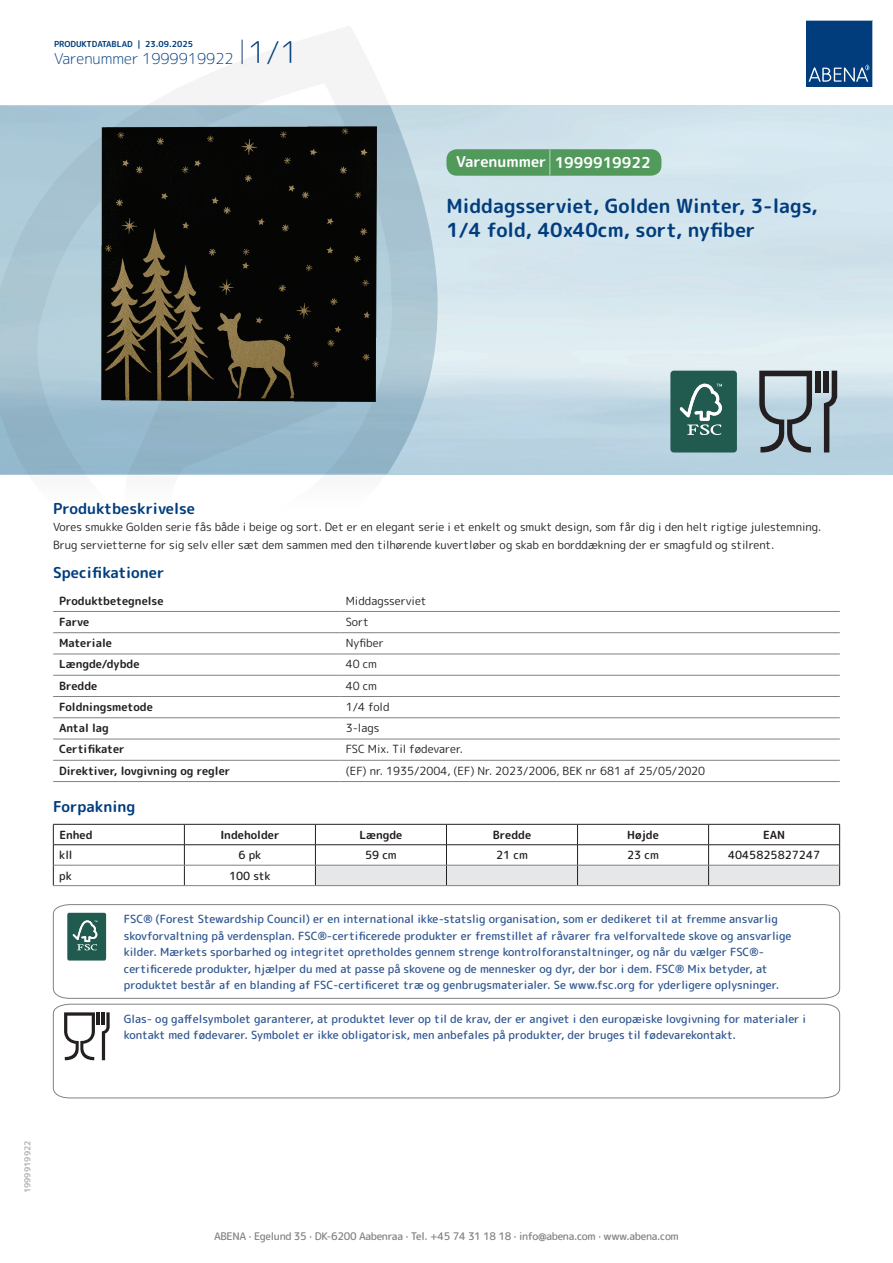
<style>
.page{position:relative;width:893px;height:1263px;background:#fff}
.page>*{position:absolute;margin:0;border:0;box-sizing:border-box;transform-origin:0 0}
.t1{font:700 19.5px/24px "Rounded Mplus 1 c";color:#013d7d}
.t2{font:700 15px "Rounded Mplus 1 c";color:#013d7d}
.t3{font:300 15px "Rounded Mplus 1 c";color:#013d7d}
.t4{font:700 15px "Rounded Mplus 1 c";color:#fff}
.t5{font:500 11.25px/16.5px "Rounded Mplus 1 c";color:#305691}
.t6{font:11.25px/18px "Rounded Mplus 1 c";color:#231f20}
.t7{font:700 11.25px "Rounded Mplus 1 c";color:#231f20}
.t8{font:500 11.25px "Rounded Mplus 1 c";color:#231f20}
.t9{font:500 10.5px "Rounded Mplus 1 c";letter-spacing:-.03em;color:#808285}
.t10{font:700 8.25px "Rounded Mplus 1 c";color:#013d7d}
.t11{font:700 8.25px "Rounded Mplus 1 c";color:#b2b3b7}
.s1{font-size:30px}
.s2{font-size:25.5px}
</style>
<div class="page">
<img style="left:439px;top:106px;width:454px;height:368px">
<svg style="left:0;top:26px;width:439px;height:449px"></svg>
<svg style="left:0;top:106px;width:438px;height:368px;background:#a4c2d1"></svg>
<svg style="left:242px;top:40px;width:1px;height:24px"></svg>
<svg style="left:806px;top:20px;width:67px;height:67px;background:#144b86"></svg>
<img style="left:101px;top:127px;width:276px;height:275px">
<hr style="left:53px;top:611px;width:287px;height:1px;background:#808285">
<hr style="left:340px;top:611px;width:500px;height:1px;background:#808285">
<hr style="left:53px;top:632px;width:287px;height:1px;background:#808285">
<hr style="left:340px;top:632px;width:500px;height:1px;background:#808285">
<hr style="left:53px;top:654px;width:287px;height:1px;background:#808285">
<hr style="left:340px;top:654px;width:500px;height:1px;background:#808285">
<hr style="left:53px;top:675px;width:287px;height:1px;background:#808285">
<hr style="left:340px;top:675px;width:500px;height:1px;background:#808285">
<hr style="left:53px;top:696px;width:287px;height:1px;background:#808285">
<hr style="left:340px;top:696px;width:500px;height:1px;background:#808285">
<hr style="left:53px;top:717px;width:287px;height:1px;background:#808285">
<hr style="left:340px;top:717px;width:500px;height:1px;background:#808285">
<hr style="left:53px;top:739px;width:287px;height:1px;background:#808285">
<hr style="left:340px;top:739px;width:500px;height:1px;background:#808285">
<hr style="left:53px;top:760px;width:287px;height:1px;background:#808285">
<hr style="left:340px;top:760px;width:500px;height:1px;background:#808285">
<hr style="left:53px;top:781px;width:287px;height:1px;background:#808285">
<hr style="left:340px;top:781px;width:500px;height:1px;background:#808285">
<hr style="left:53px;top:824px;width:131px;height:1px;background:#231f20">
<hr style="left:184px;top:824px;width:131px;height:1px;background:#231f20">
<hr style="left:53px;top:844px;width:131px;height:1px;background:#231f20">
<hr style="left:184px;top:844px;width:131px;height:1px;background:#231f20">
<svg style="left:53px;top:824px;width:1px;height:61px"></svg>
<svg style="left:184px;top:824px;width:1px;height:61px"></svg>
<svg style="left:315px;top:824px;width:525px;height:61px"></svg>
<hr style="left:54px;top:865px;width:130px;height:1px;background:#808285">
<hr style="left:184px;top:865px;width:131px;height:1px;background:#808285">
<hr style="left:315px;top:865px;width:131px;height:1px;background:#808285">
<hr style="left:446px;top:865px;width:131px;height:1px;background:#808285">
<hr style="left:577px;top:865px;width:132px;height:1px;background:#808285">
<hr style="left:709px;top:865px;width:130px;height:1px;background:#808285">
<hr style="left:53px;top:885px;width:131px;height:1px;background:#808285">
<hr style="left:184px;top:885px;width:131px;height:1px;background:#808285">
<hr style="left:315px;top:885px;width:131px;height:1px;background:#808285">
<hr style="left:446px;top:885px;width:131px;height:1px;background:#808285">
<hr style="left:577px;top:885px;width:132px;height:1px;background:#808285">
<hr style="left:709px;top:885px;width:131px;height:1px;background:#808285">
<svg style="left:53px;top:904px;width:787px;height:95px"></svg>
<svg style="left:53px;top:1004px;width:787px;height:94px"></svg>
<div style="left:670px;top:371px;width:67px;height:81px;background:#215b4f;border-radius:3px"></div>
<svg style="left:680px;top:384px;width:42px;height:51px"></svg>
<svg style="left:824px;top:371px;width:13px;height:81px"></svg>
<div style="left:815px;top:371px;width:5px;height:22px;background:#231f20"></div>
<div style="left:823px;top:371px;width:6px;height:22px;background:#231f20"></div>
<svg style="left:759px;top:371px;width:53px;height:81px;background:#909ea7"></svg>
<div style="left:446px;top:149px;width:215px;height:27px;background:#52995c;border-radius:10px"></div>
<p class="t10" style="left:54px;top:38px;width:141px">PRODUKTDATABLAD | 23.09.2025</p>
<h2 class="t3" style="left:54px;top:48px;width:246px">Varenummer 1999919922 <span class="s1">1/1</span></h2>
<h2 class="t4" style="left:456px;top:152px;width:196px">Varenummer <span class="s2">|</span> 1999919922</h2>
<h1 class="t1" style="left:446px;top:194px;width:373px">Middagsserviet, Golden Winter, 3-lags,<br>1/4 fold, 40x40cm, sort, nyfiber</h1>
<h2 class="t2" style="left:53px;top:498px;width:143px">Produktbeskrivelse</h2>
<p class="t6" style="left:53px;top:517px;width:770px">Vores smukke Golden serie fås både i beige og sort. Det er en elegant serie i et enkelt og smukt design, som får dig i den helt rigtige julestemning.<br>Brug servietterne for sig selv eller sæt dem sammen med den tilhørende kuvertløber og skab en borddækning der er smagfuld og stilrent.</p>
<h2 class="t2" style="left:53px;top:562px;width:113px">Specifikationer</h2>
<p class="t7" style="left:59px;top:592px;width:106px">Produktbetegnelse</p>
<p class="t6" style="left:346px;top:591px;width:82px">Middagsserviet</p>
<p class="t7" style="left:59px;top:614px;width:32px">Farve</p>
<p class="t6" style="left:346px;top:613px;width:25px">Sort</p>
<p class="t7" style="left:59px;top:635px;width:54px">Materiale</p>
<p class="t6" style="left:346px;top:634px;width:40px">Nyfiber</p>
<p class="t7" style="left:59px;top:656px;width:82px">Længde/dybde</p>
<p class="t6" style="left:346px;top:655px;width:33px">40 cm</p>
<p class="t7" style="left:59px;top:678px;width:40px">Bredde</p>
<p class="t6" style="left:346px;top:676px;width:33px">40 cm</p>
<p class="t7" style="left:59px;top:699px;width:95px">Foldningsmetode</p>
<p class="t6" style="left:346px;top:698px;width:45px">1/4 fold</p>
<p class="t7" style="left:59px;top:720px;width:51px">Antal lag</p>
<p class="t6" style="left:346px;top:719px;width:35px">3-lags</p>
<p class="t7" style="left:59px;top:741px;width:67px">Certifikater</p>
<p class="t6" style="left:346px;top:740px;width:119px">FSC Mix. Til fødevarer.</p>
<p class="t7" style="left:59px;top:763px;width:173px">Direktiver, lovgivning og regler</p>
<p class="t6" style="left:346px;top:762px;width:361px">(EF) nr. 1935/2004, (EF) Nr. 2023/2006, BEK nr 681 af 25/05/2020</p>
<h2 class="t2" style="left:53px;top:796px;width:84px">Forpakning</h2>
<p class="t7" style="left:59px;top:827px;width:35px">Enhed</p>
<p class="t7" style="left:220px;top:827px;width:61px">Indeholder</p>
<p class="t7" style="left:359px;top:827px;width:44px">Længde</p>
<p class="t7" style="left:493px;top:827px;width:40px">Bredde</p>
<p class="t7" style="left:627px;top:827px;width:33px">Højde</p>
<p class="t7" style="left:763px;top:827px;width:24px">EAN</p>
<p class="t8" style="left:59px;top:847px;width:15px">kll</p>
<p class="t8" style="left:238px;top:847px;width:24px">6 pk</p>
<p class="t8" style="left:365px;top:847px;width:33px">59 cm</p>
<p class="t8" style="left:496px;top:847px;width:33px">21 cm</p>
<p class="t8" style="left:627px;top:847px;width:33px">23 cm</p>
<p class="t8" style="left:728px;top:847px;width:94px">4045825827247</p>
<p class="t8" style="left:59px;top:867px;width:14px">pk</p>
<p class="t8" style="left:229px;top:867px;width:43px">100 stk</p>
<p class="t5" style="left:124px;top:911px;width:669px">FSC® (Forest Stewardship Council) er en international ikke-statslig organisation, som er dedikeret til at fremme ansvarlig skovforvaltning på verdensplan. FSC®-certificerede produkter er fremstillet af råvarer fra velforvaltede skove og ansvarlige kilder. Mærkets sporbarhed og integritet opretholdes gennem strenge kontrolforanstaltninger, og når du vælger FSC®- certificerede produkter, hjælper du med at passe på skovene og de mennesker og dyr, der bor i dem. FSC® Mix betyder, at produktet består af en blanding af FSC-certificeret træ og genbrugsmaterialer. Se www.fsc.org for yderligere oplysninger.</p>
<p class="t5" style="left:124px;top:1010px;width:684px">Glas- og gaffelsymbolet garanterer, at produktet lever op til de krav, der er angivet i den europæiske lovgivning for materialer i kontakt med fødevarer. Symbolet er ikke obligatorisk, men anbefales på produkter, der bruges til fødevarekontakt.</p>
<p class="t11" style="left:22px;top:1193px;width:54px;rotate:-90deg">1999919922</p>
<p class="t9" style="left:214px;top:1229px;width:466px">ABENA · Egelund 35 · DK-6200 Aabenraa · Tel. +45 74 31 18 18 · info@abena.com · www.abena.com</p>
</div>
